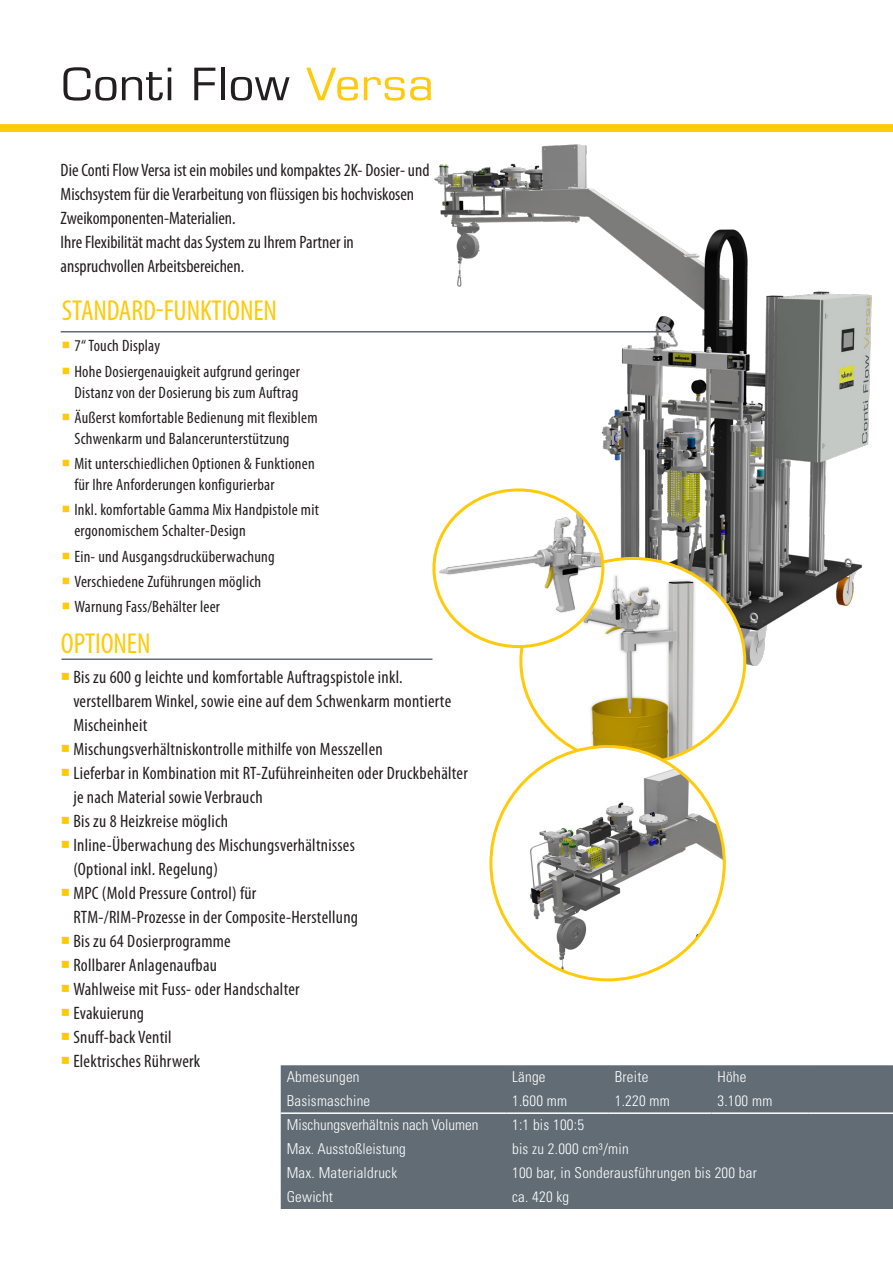
<style>
.page{position:relative;width:893px;height:1263px;background:#fff}
.page>*{position:absolute;margin:0;border:0;box-sizing:border-box;transform-origin:0 0}
.t1{font:condensed 45px "Eurostile LT Std";color:#231f20;scale:1.25 1}
.t2{font:condensed 28.95px "Myriad Pro";letter-spacing:-.005em;color:#feca0a}
.t3{font:condensed 18px/24px "Myriad Pro";letter-spacing:.015em;color:#231f20}
.t4{font:condensed 16.5px/21px "Myriad Pro";letter-spacing:.015em;color:#231f20}
.Unterliste{font:300 condensed 15px "Univers LT Std";letter-spacing:.015em;color:#fff}
.s1{color:#feca0a}
</style>
<div class="page">
<img style="left:357px;top:144px;width:515px;height:550px">
<hr style="left:61px;top:331px;width:605px;height:1px;background:#616c74">
<div style="left:0;top:124px;width:893px;height:8px;background:#feca0a"></div>
<hr style="left:62px;top:658px;width:370px;height:2px;background:#616c74">
<div style="left:521px;top:558px;width:224px;height:206px;background:#fff;border-radius:50%"></div>
<img style="left:590px;top:574px;width:155px;height:172px">
<img style="left:520px;top:746px;width:204px;height:234px">
<img style="left:434px;top:490px;width:169px;height:156px">
<div style="left:432px;top:488px;width:172px;height:160px;border:3px solid #feca0a;border-radius:50%"></div>
<div style="left:281px;top:1065px;width:612px;height:144px;background:#616c74"></div>
<hr style="left:281px;top:1112px;width:225px;height:2px;background:#fff">
<hr style="left:506px;top:1112px;width:103px;height:2px;background:#fff">
<hr style="left:609px;top:1112px;width:102px;height:2px;background:#fff">
<hr style="left:711px;top:1112px;width:97px;height:2px;background:#fff">
<hr style="left:808px;top:1112px;width:85px;height:2px;background:#fff">
<p class="t1" style="left:61px;top:57px;width:300px">Conti Flow <span class="s1">Versa</span></p>
<p class="t3" style="left:61px;top:157px;width:370px">Die Conti Flow Versa ist ein mobiles und kompaktes 2K- Dosier- und<br>Mischsystem für die Verarbeitung von flüssigen bis hochviskosen<br>Zweikomponenten-Materialien.</p>
<p class="t3" style="left:61px;top:229px;width:295px">Ihre Flexibilität macht das System zu Ihrem Partner in anspruchvollen Arbeitsbereichen.</p>
<p class="t2" style="left:62px;top:293px;width:217px">STANDARD-FUNKTIONEN</p>
<p class="t4" style="left:74px;top:335px;width:87px">7“ Touch Display</p>
<p class="t4" style="left:74px;top:360px;width:227px">Hohe Dosiergenauigkeit aufgrund geringer<br>Distanz von der Dosierung bis zum Auftrag</p>
<p class="t4" style="left:74px;top:407px;width:245px">Äußerst komfortable Bedienung mit flexiblem<br>Schwenkarm und Balancerunterstützung</p>
<p class="t4" style="left:74px;top:453px;width:242px">Mit unterschiedlichen Optionen &amp; Funktionen für Ihre Anforderungen konfigurierbar</p>
<p class="t4" style="left:74px;top:499px;width:246px">Inkl. komfortable Gamma Mix Handpistole mit ergonomischem Schalter-Design</p>
<p class="t4" style="left:74px;top:545px;width:202px">Ein- und Ausgangsdrucküberwachung</p>
<p class="t4" style="left:74px;top:571px;width:188px">Verschiedene Zuführungen möglich</p>
<p class="t4" style="left:74px;top:596px;width:147px">Warnung Fass/Behälter leer</p>
<p class="t2" style="left:61px;top:625px;width:91px">OPTIONEN</p>
<p class="t3" style="left:73px;top:664px;width:379px">Bis zu 600 g leichte und komfortable Auftragspistole inkl. verstellbarem Winkel, sowie eine auf dem Schwenkarm montierte<br>Mischeinheit</p>
<p class="t3" style="left:73px;top:736px;width:311px">Mischungsverhältniskontrolle mithilfe von Messzellen</p>
<p class="t3" style="left:73px;top:760px;width:396px">Lieferbar in Kombination mit RT-Zuführeinheiten oder Druckbehälter je nach Material sowie Verbrauch</p>
<p class="t3" style="left:73px;top:808px;width:156px">Bis zu 8 Heizkreise möglich</p>
<p class="t3" style="left:73px;top:832px;width:283px">Inline-Überwachung des Mischungsverhältnisses (Optional inkl. Regelung)</p>
<p class="t3" style="left:73px;top:880px;width:286px">MPC (Mold Pressure Control) für<br>RTM-/RIM-Prozesse in der Composite-Herstellung</p>
<p class="t3" style="left:73px;top:928px;width:159px">Bis zu 64 Dosierprogramme</p>
<p class="t3" style="left:73px;top:952px;width:145px">Rollbarer Anlagenaufbau</p>
<p class="t3" style="left:73px;top:976px;width:228px">Wahlweise mit Fuss- oder Handschalter</p>
<p class="t3" style="left:73px;top:1000px;width:72px">Evakuierung</p>
<p class="t3" style="left:73px;top:1024px;width:100px">Snuff-back Ventil</p>
<p class="t3" style="left:73px;top:1048px;width:128px">Elektrisches Rührwerk</p>
<p class="Unterliste" style="left:287px;top:1068px;width:74px">Abmesungen</p>
<p class="Unterliste" style="left:512px;top:1068px;width:35px">Länge</p>
<p class="Unterliste" style="left:615px;top:1068px;width:35px">Breite</p>
<p class="Unterliste" style="left:717px;top:1068px;width:30px">Höhe</p>
<p class="Unterliste" style="left:287px;top:1092px;width:85px">Basismaschine</p>
<p class="Unterliste" style="left:512px;top:1092px;width:56px">1.600 mm</p>
<p class="Unterliste" style="left:615px;top:1092px;width:56px">1.220 mm</p>
<p class="Unterliste" style="left:717px;top:1092px;width:56px">3.100 mm</p>
<p class="Unterliste" style="left:287px;top:1116px;width:193px">Mischungsverhältnis nach Volumen</p>
<p class="Unterliste" style="left:512px;top:1116px;width:73px">1:1 bis 100:5</p>
<p class="Unterliste" style="left:287px;top:1140px;width:121px">Max. Ausstoßleistung</p>
<p class="Unterliste" style="left:512px;top:1140px;width:118px">bis zu 2.000 cm³/min</p>
<p class="Unterliste" style="left:287px;top:1164px;width:112px">Max. Materialdruck</p>
<p class="Unterliste" style="left:512px;top:1164px;width:246px">100 bar, in Sonderausführungen bis 200 bar</p>
<p class="Unterliste" style="left:287px;top:1187px;width:48px">Gewicht</p>
<p class="Unterliste" style="left:512px;top:1187px;width:58px">ca. 420 kg</p>
</div>
